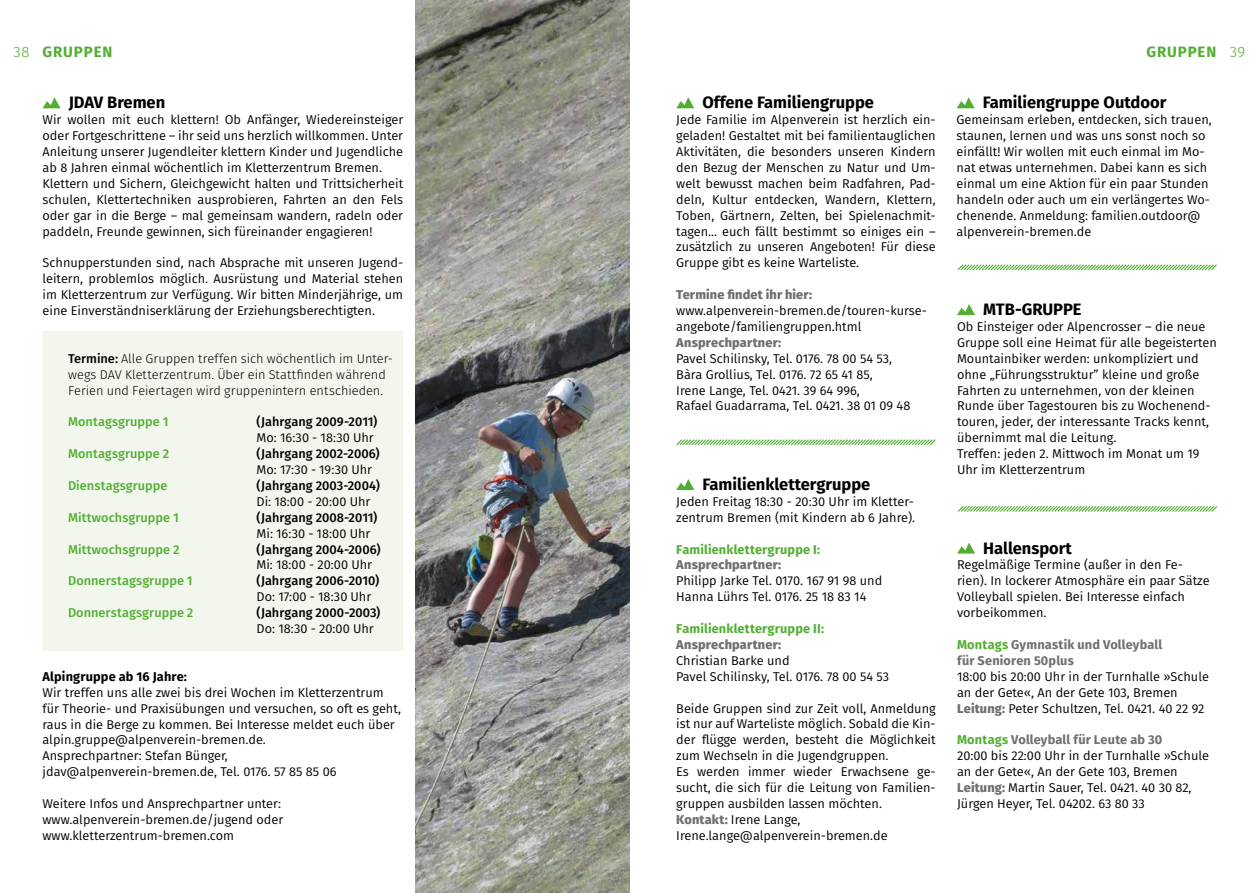
<style>
.page{position:relative;width:1259px;height:893px;background:#fff}
.page>*{position:absolute;margin:0;border:0;box-sizing:border-box;transform-origin:0 0}
.t1{font:700 16.5px "Fira Sans";color:#000}
.t2{font:700 15px "Fira Sans";letter-spacing:.06em;color:#52ae32}
.t3{font:12.75px/15.9px "Fira Sans";color:#000}
.t4{font:300 12.75px/15.9px "Fira Sans";color:#000}
.t5{font:500 12.75px "Fira Sans";color:#000}
.t6{font:500 12.75px "Fira Sans";letter-spacing:.005em;color:#52ae32}
.t7{font:800 12.75px "Fira Sans";letter-spacing:.015em;color:#706f6f}
.t8{font:700 12.75px "Fira Sans";letter-spacing:.01em;color:#52ae32}
.t9{font:700 12.75px/15.9px "Fira Sans";letter-spacing:.015em;color:#706f6f}
.t10{font:700 12.75px "Fira Sans";letter-spacing:.01em;color:#000}
.s1{font-weight:300}
.s2{font-weight:500}
.s3{font-weight:800;color:#706f6f}
.s4{color:#52ae32}
.s5{font-weight:700;color:#52ae32}
.s6{font-weight:700;color:#706f6f}
</style>
<div class="page">
<div style="left:43px;top:331px;width:360px;height:320px;background:#f2f7ed"></div>
<svg style="left:43px;top:97px;width:18px;height:11px"></svg>
<img style="left:416px;top:0;width:213px;height:893px">
<svg style="left:676px;top:439px;width:260px;height:7px"></svg>
<svg style="left:676px;top:97px;width:18px;height:11px"></svg>
<svg style="left:957px;top:97px;width:17px;height:11px"></svg>
<svg style="left:676px;top:479px;width:18px;height:11px"></svg>
<svg style="left:958px;top:506px;width:260px;height:6px;background:#b0daa2"></svg>
<svg style="left:957px;top:542px;width:18px;height:12px"></svg>
<svg style="left:957px;top:264px;width:260px;height:7px"></svg>
<svg style="left:957px;top:304px;width:18px;height:11px"></svg>
<p class="t2" style="left:14px;top:39px;width:100px"><span class="s1">38</span> GRUPPEN</p>
<p class="t2" style="left:1146px;top:39px;width:100px">GRUPPEN <span class="s1">39</span></p>
<p class="t1" style="left:69px;top:89px;width:98px">JDAV Bremen</p>
<p class="t3" style="left:43px;top:112px;width:362px">Wir wollen mit euch klettern! Ob Anfänger, Wiedereinsteiger oder Fortgeschrittene – ihr seid uns herzlich willkommen. Unter Anleitung unserer Jugendleiter klettern Kinder und Jugendliche ab 8 Jahren einmal wöchentlich im Kletterzentrum Bremen.<br>Klettern und Sichern, Gleichgewicht halten und Trittsicherheit schulen, Klettertechniken ausprobieren, Fahrten an den Fels oder gar in die Berge – mal gemeinsam wandern, radeln oder paddeln, Freunde gewinnen, sich füreinander engagieren!</p>
<p class="t3" style="left:43px;top:255px;width:362px;text-align:justify">Schnupperstunden sind, nach Absprache mit unseren Jugend&shy;leitern, problemlos möglich. Ausrüstung und Material stehen im Kletterzentrum zur Verfügung. Wir bitten Minderjährige, um eine Einverständniserklärung der Erziehungsberechtigten.</p>
<p class="t4" style="left:68px;top:350px;width:326px"><span class="s2">Termine:</span> Alle Gruppen treffen sich wöchentlich im Unter&shy;wegs DAV Kletterzentrum. Über ein Stattfinden während<br>Ferien und Feiertagen wird gruppenintern entschieden.</p>
<p class="t6" style="left:68px;top:412px;width:102px">Montagsgruppe 1</p>
<p class="t5" style="left:257px;top:412px;width:122px">(Jahrgang 2009-2011)</p>
<p class="t3" style="left:257px;top:430px;width:119px">Mo: 16:30 - 18:30 Uhr</p>
<p class="t6" style="left:68px;top:443px;width:103px">Montagsgruppe 2</p>
<p class="t5" style="left:257px;top:443px;width:124px">(Jahrgang 2002-2006)</p>
<p class="t3" style="left:257px;top:461px;width:117px">Mo: 17:30 - 19:30 Uhr</p>
<p class="t6" style="left:68px;top:475px;width:101px">Dienstagsgruppe</p>
<p class="t5" style="left:257px;top:475px;width:125px">(Jahrgang 2003-2004)</p>
<p class="t3" style="left:257px;top:493px;width:115px">Di: 18:00 - 20:00 Uhr</p>
<p class="t6" style="left:68px;top:507px;width:112px">Mittwochsgruppe 1</p>
<p class="t5" style="left:257px;top:507px;width:122px">(Jahrgang 2008-2011)</p>
<p class="t3" style="left:257px;top:525px;width:115px">Mi: 16:30 - 18:00 Uhr</p>
<p class="t6" style="left:68px;top:539px;width:113px">Mittwochsgruppe 2</p>
<p class="t5" style="left:256px;top:539px;width:125px">(Jahrgang 2004-2006)</p>
<p class="t3" style="left:256px;top:557px;width:117px">Mi: 18:00 - 20:00 Uhr</p>
<p class="t6" style="left:68px;top:571px;width:126px">Donnerstagsgruppe 1</p>
<p class="t5" style="left:256px;top:571px;width:124px">(Jahrgang 2006-2010)</p>
<p class="t3" style="left:256px;top:589px;width:116px">Do: 17:00 - 18:30 Uhr</p>
<p class="t6" style="left:68px;top:602px;width:127px">Donnerstagsgruppe 2</p>
<p class="t5" style="left:256px;top:602px;width:125px">(Jahrgang 2000-2003)</p>
<p class="t3" style="left:256px;top:620px;width:119px">Do: 18:30 - 20:00 Uhr</p>
<p class="t10" style="left:43px;top:666px;width:146px">Alpingruppe ab 16 Jahre:</p>
<p class="t3" style="left:43px;top:684px;width:360px">Wir treffen uns alle zwei bis drei Wochen im Kletterzentrum für Theorie- und Praxisübungen und versuchen, so oft es geht, raus in die Berge zu kommen. Bei Interesse meldet euch über alpin.gruppe@alpenverein-bremen.de.<br>Ansprechpartner: Stefan Bünger, jdav@alpenverein-bremen.de, Tel. 0176. 57 85 85 06</p>
<p class="t3" style="left:43px;top:795px;width:242px">Weitere Infos und Ansprechpartner unter: www.alpenverein-bremen.de/jugend oder www.kletterzentrum-bremen.com</p>
<p class="t1" style="left:702px;top:89px;width:173px">Offene Familiengruppe</p>
<p class="t3" style="left:676px;top:112px;width:261px;text-align:justify">Jede Familie im Alpenverein ist herzlich ein&shy;geladen! Gestaltet mit bei familientauglichen Aktivitäten, die besonders unseren Kindern den Bezug der Menschen zu Natur und Um&shy;welt bewusst machen beim Radfahren, Pad&shy;deln, Kultur entdecken, Wandern, Klettern, Toben, Gärtnern, Zelten, bei Spielenachmit&shy;tagen… euch fällt bestimmt so einiges ein – zusätzlich zu unseren Angeboten! Für diese Gruppe gibt es keine Warteliste.</p>
<p class="t7" style="left:676px;top:284px;width:137px">Termine findet ihr hier:</p>
<p class="t3" style="left:676px;top:302px;width:252px">www.alpenverein-bremen.de/touren-kurse&shy;angebote/familiengruppen.html</p>
<p class="t7" style="left:676px;top:331px;width:106px">Ansprechpartner:</p>
<p class="t3" style="left:676px;top:350px;width:235px">Pavel Schilinsky, Tel. 0176. 78 00 54 53, Bàra Grollius, Tel. 0176. 72 65 41 85,<br>Irene Lange, Tel. 0421. 39 64 996,<br>Rafael Guadarrama, Tel. 0421. 38 01 09 48</p>
<p class="t1" style="left:702px;top:470px;width:169px">Familienklettergruppe</p>
<p class="t3" style="left:676px;top:493px;width:240px">Jeden Freitag 18:30 - 20:30 Uhr im Kletter&shy;zentrum Bremen (mit Kindern ab 6 Jahre).</p>
<p class="t8" style="left:676px;top:538px;width:145px">Familienklettergruppe I:</p>
<p class="t7" style="left:676px;top:554px;width:106px">Ansprechpartner:</p>
<p class="t3" style="left:676px;top:573px;width:208px">Philipp Jarke Tel. 0170. 167 91 98 und<br>Hanna Lührs Tel. 0176. 25 18 83 14</p>
<p class="t8" style="left:676px;top:618px;width:149px">Familienklettergruppe II:</p>
<p class="t7" style="left:676px;top:633px;width:106px">Ansprechpartner:</p>
<p class="t3" style="left:676px;top:652px;width:214px">Christian Barke und<br>Pavel Schilinsky, Tel. 0176. 78 00 54 53</p>
<p class="t3" style="left:676px;top:700px;width:261px">Beide Gruppen sind zur Zeit voll, Anmeldung ist nur auf Warteliste möglich. Sobald die Kin&shy;der flügge werden, besteht die Möglichkeit zum Wechseln in die Jugendgruppen.<br>Es werden immer wieder Erwachsene ge&shy;sucht, die sich für die Leitung von Familien&shy;gruppen ausbilden lassen möchten.<br><span class="s3">Kontakt:</span> Irene Lange, Irene.lange@alpenverein-bremen.de</p>
<p class="t1" style="left:983px;top:89px;width:185px">Familiengruppe Outdoor</p>
<p class="t3" style="left:956px;top:112px;width:257px">Gemeinsam erleben, entdecken, sich trauen, staunen, lernen und was uns sonst noch so einfällt! Wir wollen mit euch einmal im Mo&shy;nat etwas unternehmen. Dabei kann es sich einmal um eine Aktion für ein paar Stunden handeln oder auch um ein verlängertes Wo&shy;chenende. Anmeldung: familien.outdoor@ alpenverein-bremen.de</p>
<p class="t1" style="left:983px;top:295px;width:100px">MTB-GRUPPE</p>
<p class="t3" style="left:957px;top:318px;width:261px">Ob Einsteiger oder Alpencrosser – die neue Gruppe soll eine Heimat für alle begeisterten Mountainbiker werden: unkompliziert und ohne „Führungsstruktur” kleine und große Fahrten zu unternehmen, von der kleinen Runde über Tagestouren bis zu Wochenend&shy;touren, jeder, der interessante Tracks kennt, übernimmt mal die Leitung.<br>Treffen: jeden 2. Mittwoch im Monat um 19<br>Uhr im Kletterzentrum</p>
<p class="t1" style="left:983px;top:534px;width:90px">Hallensport</p>
<p class="t3" style="left:957px;top:557px;width:254px">Regelmäßige Termine (außer in den Fe&shy;rien). In lockerer Atmosphäre ein paar Sätze Volleyball spielen. Bei Interesse einfach vorbeikommen.</p>
<p class="t9" style="left:957px;top:636px;width:207px"><span class="s4">Montags</span> Gymnastik und Volleyball für Senioren 50plus</p>
<p class="t3" style="left:957px;top:668px;width:253px">18:00 bis 20:00 Uhr in der Turnhalle »Schule an der Gete«, An der Gete 103, Bremen<br><span class="s3">Leitung:</span> Peter Schultzen, Tel. 0421. 40 22 92</p>
<p class="t3" style="left:957px;top:732px;width:253px"><span class="s5">Montags</span> <span class="s6">Volleyball für Leute ab 30<br></span>20:00 bis 22:00 Uhr in der Turnhalle »Schule an der Gete«, An der Gete 103, Bremen <span class="s3">Leitung:</span> Martin Sauer, Tel. 0421. 40 30 82, Jürgen Heyer, Tel. 04202. 63 80 33</p>
</div>
